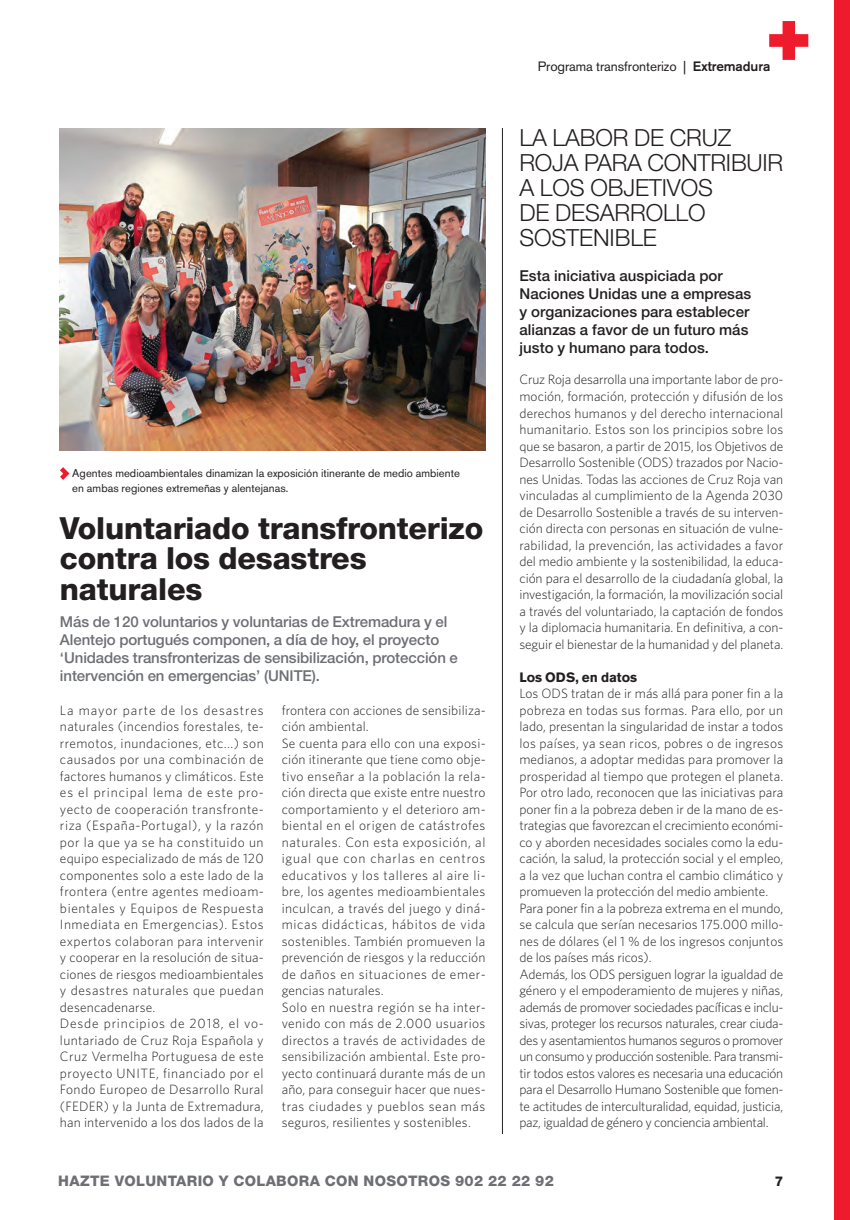
<style>
.page{position:relative;width:850px;height:1220px;background:#fff}
.page>*{position:absolute;margin:0;border:0;box-sizing:border-box;transform-origin:0 0}
.t1{font:800 30.45px/30.5px "Helvetica Neue";letter-spacing:-.005em;color:#231f20}
.t2{font:300 23.55px/25.2px "Helvetica Neue";letter-spacing:-.005em;color:#231f20}
.t3{font:500 15px/18px "Helvetica Neue";letter-spacing:-.005em;color:#6d6f74}
.t4{font:500 15px/18px "Helvetica Neue";letter-spacing:.005em;color:#231f20}
.t5{font:800 14.55px "Helvetica Neue";letter-spacing:.025em;color:#6d6f74}
.t6{font:300 13.5px/16.5px "Whitney";letter-spacing:.015em;color:#231f20}
.t7{font:300 13.5px/16.5px "Whitney";letter-spacing:-.005em;color:#231f20}
.t8{font:13.5px "Akzidenz Grotesk BE";letter-spacing:-.005em;color:#231f20}
.t9{font:700 13.5px "Akzidenz Grotesk BE";letter-spacing:-.005em;color:#231f20}
.t10{font:800 13.5px "Helvetica Neue";color:#231f20}
.t11{font:11.25px/15px "Akzidenz Grotesk BE";letter-spacing:.005em;color:#231f20}
.s1{font-weight:500}
</style>
<div class="page">
<div style="left:833px;top:0;width:16px;height:1219px;background:#ee1b2c"></div>
<img style="left:60px;top:128px;width:425px;height:322px">
<svg style="left:769px;top:21px;width:39px;height:39px"></svg>
<svg style="left:60px;top:467px;width:9px;height:13px"></svg>
<hr style="left:502px;top:128px;width:1px;height:1005px;background:#231f20">
<p class="t8" style="left:538px;top:61px;width:234px">Programa transfronterizo | <span class="s1">Extremadura</span></p>
<p class="t11" style="left:72px;top:467px;width:389px">Agentes medioambientales dinamizan la exposición itinerante de medio ambiente en ambas regiones extremeñas y alentejanas.</p>
<h1 class="t1" style="left:60px;top:515px;width:425px">Voluntariado transfronterizo contra los desastres naturales</h1>
<p class="t3" style="left:60px;top:614px;width:399px">Más de 120 voluntarios y voluntarias de Extremadura y el Alentejo portugués componen, a día de hoy, el proyecto ‘Unidades transfronterizas de sensibilización, protección e intervención en emergencias’ (UNITE).</p>
<p class="t6" style="left:60px;top:702px;width:205px">La mayor parte de los desastres naturales (incendios forestales, te&shy;rremotos, inundaciones, etc...) son causados por una combinación de factores humanos y climáticos. Este es el principal lema de este pro&shy;yecto de cooperación transfronte&shy;riza (España-Portugal), y la razón por la que ya se ha constituido un equipo especializado de más de 120 componentes solo a este lado de la frontera (entre agentes medioam&shy;bientales y Equipos de Respuesta Inmediata en Emergencias). Estos expertos colaboran para intervenir y cooperar en la resolución de situa&shy;ciones de riesgos medioambientales y desastres naturales que puedan desencadenarse.<br>Desde principios de 2018, el vo&shy;luntariado de Cruz Roja Española y Cruz Vermelha Portuguesa de este proyecto UNITE, financiado por el Fondo Europeo de Desarrollo Rural (FEDER) y la Junta de Extremadura, han intervenido a los dos lados de la</p>
<p class="t6" style="left:282px;top:702px;width:205px">frontera con acciones de sensibiliza&shy;ción ambiental.<br>Se cuenta para ello con una exposi&shy;ción itinerante que tiene como obje&shy;tivo enseñar a la población la rela&shy;ción directa que existe entre nuestro comportamiento y el deterioro am&shy;biental en el origen de catástrofes naturales. Con esta exposición, al igual que con charlas en centros educativos y los talleres al aire li&shy;bre, los agentes medioambientales inculcan, a través del juego y diná&shy;micas didácticas, hábitos de vida sostenibles. También promueven la prevención de riesgos y la reducción de daños en situaciones de emer&shy;gencias naturales.<br>Solo en nuestra región se ha inter&shy;venido con más de 2.000 usuarios directos a través de actividades de sensibilización ambiental. Este pro&shy;yecto continuará durante más de un año, para conseguir hacer que nues&shy;tras ciudades y pueblos sean más seguros, resilientes y sostenibles.</p>
<h2 class="t2" style="left:519px;top:127px;width:265px">LA LABOR DE CRUZ<br>ROJA PARA CONTRIBUIR<br>A LOS OBJETIVOS<br>DE DESARROLLO<br>SOSTENIBLE</h2>
<p class="t4" style="left:519px;top:267px;width:233px">Esta iniciativa auspiciada por<br>Naciones Unidas une a empresas y organizaciones para establecer alianzas a favor de un futuro más justo y humano para todos.</p>
<p class="t6" style="left:519px;top:372px;width:265px;text-align:justify">Cruz Roja desarrolla una importante labor de pro&shy;moción, formación, protección y difusión de los derechos humanos y del derecho internacional humanitario. Estos son los principios sobre los que se basaron, a partir de 2015, los Objetivos de Desarrollo Sostenible (ODS) trazados por Nacio&shy;nes Unidas. Todas las acciones de Cruz Roja van vinculadas al cumplimiento de la Agenda 2030 de Desarrollo Sostenible a través de su interven&shy;ción directa con personas en situación de vulne&shy;rabilidad, la prevención, las actividades a favor del medio ambiente y la sostenibilidad, la educa&shy;ción para el desarrollo de la ciudadanía global, la investigación, la formación, la movilización social a través del voluntariado, la captación de fondos y la diplomacia humanitaria. En definitiva, a con&shy;seguir el bienestar de la humanidad y del planeta.</p>
<p class="t9" style="left:519px;top:672px;width:119px">Los ODS, en datos</p>
<p class="t7" style="left:519px;top:686px;width:265px">Los ODS tratan de ir más allá para poner fin a la pobreza en todas sus formas. Para ello, por un lado, presentan la singularidad de instar a todos los países, ya sean ricos, pobres o de ingresos medianos, a adoptar medidas para promover la prosperidad al tiempo que protegen el planeta.<br>Por otro lado, reconocen que las iniciativas para poner fin a la pobreza deben ir de la mano de es&shy;trategias que favorezcan el crecimiento económi&shy;co y aborden necesidades sociales como la edu&shy;cación, la salud, la protección social y el empleo, a la vez que luchan contra el cambio climático y promueven la protección del medio ambiente.<br>Para poner fin a la pobreza extrema en el mundo, se calcula que serían necesarios 175.000 millo&shy;nes de dólares (el 1 % de los ingresos conjuntos de los países más ricos).<br>Además, los ODS persiguen lograr la igualdad de género y el empoderamiento de mujeres y niñas, además de promover sociedades pacíficas e inclu&shy;sivas, proteger los recursos naturales, crear ciuda&shy;des y asentamientos humanos seguros o promover un consumo y producción sostenible. Para transmi&shy;tir todos estos valores es necesaria una educación para el Desarrollo Humano Sostenible que fomen&shy;te actitudes de interculturalidad, equidad, justicia, paz, igualdad de género y conciencia ambiental.</p>
<p class="t5" style="left:58px;top:1175px;width:497px">HAZTE VOLUNTARIO Y COLABORA CON NOSOTROS 902 22 22 92</p>
<p class="t10" style="left:774px;top:1176px;width:10px">7</p>
</div>
